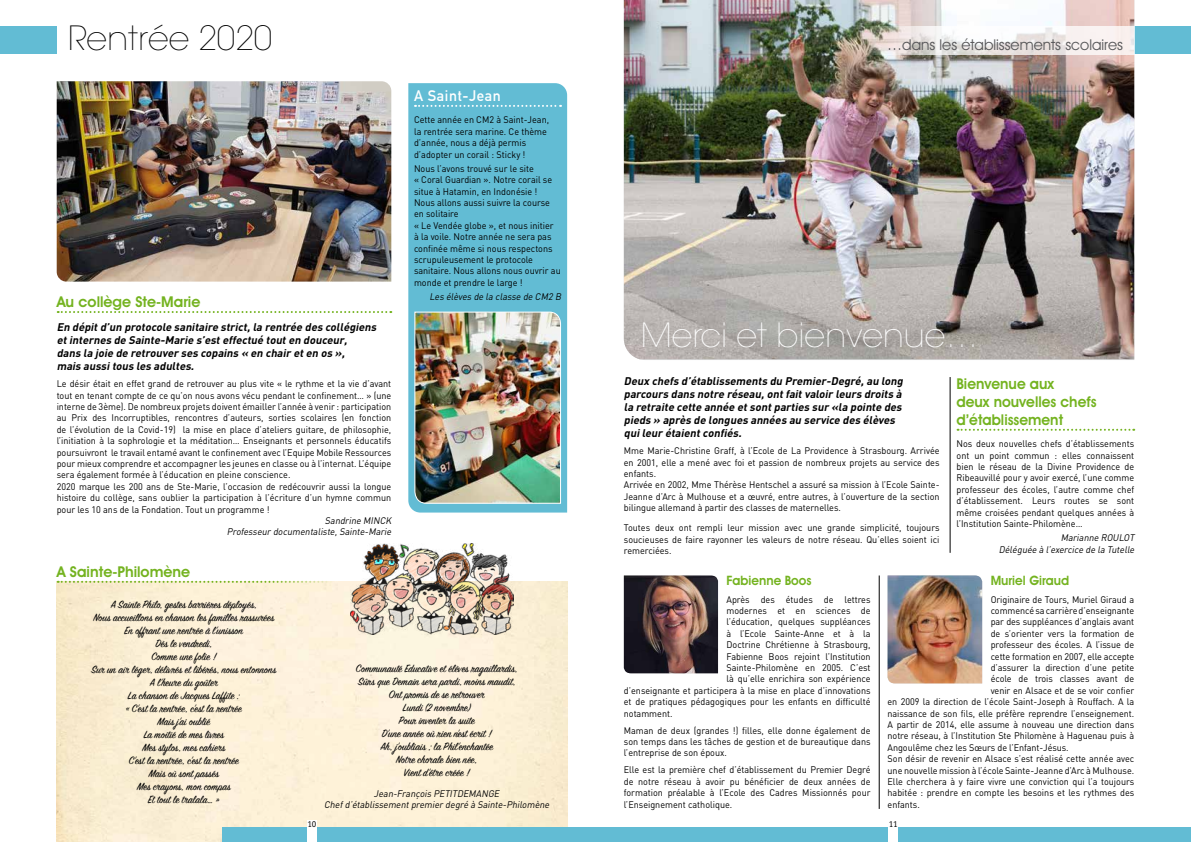
<style>
.page{position:relative;width:1191px;height:842px;background:#fff}
.page>*{position:absolute;margin:0;border:0;box-sizing:border-box;transform-origin:0 0}
.t1{font:200 33.2px "Avant Garde";color:#fff}
.t2{font:200 33.2px "Avant Garde";color:#000}
.t3{font:600 15px/18px "Avant Garde IT Cby BT";color:#74b320;scale:.96 1}
.t4{font:600 15px "Avant Garde IT Cby BT";color:#74b320}
.t5{font:15px "Avant Garde IT Cby BT";color:#58585a}
.t6{font:700 15px "DIN Alternate";letter-spacing:.04em;color:#fff}
.t7{font:600 13px "Avant Garde IT Cby BT";color:#74b320;scale:.96 1}
.t8{font:12px/13px "Sign Painter House Script";color:#000;text-align:center;scale:.95 1}
.t9{font:italic 700 11px/13px "DIN";color:#000}
.t10{font:9.5px/11.4px "DIN";color:#000;text-align:justify;scale:.95 1}
.t11{font:italic 9.5px/11.4px "DIN";color:#000;text-align:right;scale:.95 1}
.t12{font:9px "Officina Sans";color:#000}
</style>
<div class="page">
<img style="left:624px;top:0;width:510px;height:359px">
<img style="left:57px;top:581px;width:510px;height:261px">
<svg style="left:957px;top:429px;width:177px;height:2px"></svg>
<div style="left:223px;top:827px;width:968px;height:15px;background:#62bcd4"></div>
<div style="left:307px;top:821px;width:10px;height:21px;background:#fff"></div>
<div style="left:888px;top:820px;width:10px;height:22px;background:#fff"></div>
<div style="left:1134px;top:26px;width:57px;height:28px;background:#62bcd4"></div>
<div style="left:0;top:26px;width:57px;height:28px;background:#62bcd4"></div>
<img style="left:57px;top:81px;width:334px;height:201px">
<svg style="left:58px;top:311px;width:333px;height:2px"></svg>
<svg style="left:58px;top:581px;width:279px;height:2px"></svg>
<div style="left:408px;top:83px;width:159px;height:430px;background:#62bcd4"></div>
<svg style="left:415px;top:105px;width:146px;height:2px"></svg>
<img style="left:414px;top:312px;width:147px;height:192px">
<img style="left:351px;top:544px;width:162px;height:90px">
<img style="left:624px;top:575px;width:94px;height:98px">
<img style="left:887px;top:575px;width:95px;height:108px">
<hr style="left:879px;top:575px;width:1px;height:234px;background:#000">
<hr style="left:950px;top:377px;width:1px;height:176px;background:#000">
<svg style="left:855px;top:26px;width:279px;height:29px"></svg>
<h1 class="t2" style="left:68px;top:18px;width:206px">Rentrée 2020</h1>
<h2 class="t4" style="left:57px;top:292px;width:145px">Au collège Ste-Marie</h2>
<p class="t9" style="left:57px;top:320px;width:323px">En dépitd’un protocole sanitaire strict,la rentrée des collégiens etinternes de Sainte-Marie s’esteffectué touten douceur,<br>dans la joie de retrouver ses copains « en chair eten os »,<br>mais aussitous les adultes.</p>
<p class="t10" style="left:57px;top:378px;width:354px;text-align:left">Le désir était en effet grand de retrouver au plus vite « le rythme et la vie d’avant tout en tenant compte de ce qu’on nous avons vécu pendant le confinement… » (une interne de 3ème). De nombreux projets doivent émailler l’année à venir : participation au Prix des Incorruptibles, rencontres d’auteurs, sorties scolaires (en fonction de l’évolution de la Covid-19) la mise en place d’ateliers guitare, de philosophie, l’initiation à la sophrologie et la méditation… Enseignants et personnels éducatifs poursuivront le travail entamé avant le confinement avec l’Equipe Mobile Ressources pour mieux comprendre et accompagner les jeunes en classe ou à l’internat. L’équipe sera également formée à l’éducation en pleine conscience.<br>2020 marque les 200 ans de Ste-Marie, l’occasion de redécouvrir aussi la longue histoire du collège, sans oublier la participation à l’écriture d’un hymne commun pour les 10 ans de la Fondation. Tout un programme !</p>
<p class="t11" style="left:227px;top:515px;width:177px">Sandrine MINCK<br>Professeur documentaliste,Sainte-Marie</p>
<h2 class="t4" style="left:57px;top:562px;width:135px">A Sainte-Philomène</h2>
<h2 class="t6" style="left:414px;top:84px;width:88px">A Saint-Jean</h2>
<p class="t10" style="left:414px;top:114px;width:144px;text-align:left">Cette année en CM2 à Saint-Jean, la rentrée sera marine. Ce thème d’année, nous a déjà permis d’adopter un corail : Sticky !</p>
<p class="t10" style="left:414px;top:162px;width:156px;text-align:left">Nous l’avons trouvé sur le site<br>« Coral Guardian ». Notre corail se situe à Hatamin, en Indonésie !<br>Nous allons aussi suivre la course en solitaire<br>« Le Vendée globe », et nous initier<br>à la voile. Notre année ne sera pas confinée même si nous respectons scrupuleusement le protocole sanitaire. Nous allons nous ouvrir au monde et prendre le large !</p>
<p class="t11" style="left:429px;top:291px;width:142px">Les élèves de la classe de CM2 B</p>
<p class="t8" style="left:91px;top:599px;width:196px">A Sainte Philo, gestes barrières déployés,<br>Nous accueillons en chanson les familles rassurées<br>En offrant une rentrée à l’unisson<br>Dès le vendredi,<br>Comme une folie !<br>Sur un air léger, délivrés et libérés, nous entonnons<br>A l’heure du goûter<br>La chanson de Jacques Laffite :<br>« C'est la rentrée, c'est la rentrée<br>Mais j'ai oublié<br>La moitié de mes livres<br>Mes stylos, mes cahiers<br>C'est la rentrée, c'est la rentrée<br>Mais où sont passés<br>Mes crayons, mon compas<br>Et tout le tralala… »</p>
<p class="t8" style="left:356px;top:662px;width:172px">Communauté Educative et élèves ragaillardis,<br>Sûrs que Demain sera pardi, moins maudit,<br>Ont promis de se retrouver<br>Lundi (2 novembre)<br>Pour inventer la suite<br>D’une année où rien n’est écrit !<br>Ah, j’oubliais ; la Phil’enchantée<br>Notre chorale bien née,<br>Vient d’être créée !</p>
<p class="t11" style="left:324px;top:788px;width:241px;text-align:center">Jean-François PETITDEMANGE<br>Chefd’établissementpremier degré à Sainte-Philomène</p>
<h2 class="t5" style="left:887px;top:35px;width:237px">…dans les établissements scolaires</h2>
<h1 class="t1" style="left:641px;top:315px;width:339px">Merci et bienvenue…</h1>
<p class="t9" style="left:624px;top:374px;width:283px">Deux chefs d’établissements du Premier-Degré,au long parcours dans notre réseau,ontfaitvaloir leurs droits à la retraite cette année etsontparties sur «la pointe des pieds » après de longues années au service des élèves quileur étaientconfiés.</p>
<p class="t10" style="left:624px;top:445px;width:334px;text-align:left">Mme Marie-Christine Graff, à l’Ecole de La Providence à Strasbourg. Arrivée en 2001, elle a mené avec foi et passion de nombreux projets au service des enfants.<br>Arrivée en 2002, Mme Thérèse Hentschel a assuré sa mission à l’Ecole Sainte-Jeanne d’Arc à Mulhouse et a œuvré, entre autres, à l’ouverture de la section bilingue allemand à partir des classes de maternelles.</p>
<p class="t10" style="left:624px;top:522px;width:334px">Toutes deux ont rempli leur mission avec une grande simplicité, toujours soucieuses de faire rayonner les valeurs de notre réseau. Qu’elles soient ici remerciées.</p>
<h2 class="t3" style="left:956px;top:374px;width:147px">Bienvenue aux<br>deux nouvelles chefs d’établissement</h2>
<p class="t10" style="left:956px;top:438px;width:188px">Nos deux nouvelles chefs d’établissements ont un point commun : elles connaissent bien le réseau de la Divine Providence de Ribeauvillé pour y avoir exercé, l’une comme professeur des écoles, l’autre comme chef d’établissement. Leurs routes se sont même croisées pendant quelques années à l’Institution Sainte-Philomène…</p>
<p class="t11" style="left:998px;top:532px;width:146px">Marianne ROULOT<br>Déléguée à l’exercice de la Tutelle</p>
<h3 class="t7" style="left:726px;top:573px;width:90px">Fabienne Boos</h3>
<p class="t10" style="left:726px;top:593px;width:153px">Après des études de lettres</p>
<p class="t10" style="left:726px;top:605px;width:153px">modernes et en sciences de</p>
<p class="t10" style="left:726px;top:616px;width:153px">l’éducation, quelques suppléances</p>
<p class="t10" style="left:726px;top:627px;width:153px">à l’Ecole Sainte-Anne et à la</p>
<p class="t10" style="left:726px;top:639px;width:153px">Doctrine Chrétienne à Strasbourg,</p>
<p class="t10" style="left:726px;top:650px;width:153px">Fabienne Boos rejoint l’Institution</p>
<p class="t10" style="left:726px;top:662px;width:153px">Sainte-Philomène en 2005. C’est</p>
<p class="t10" style="left:726px;top:673px;width:153px">là qu’elle enrichira son expérience</p>
<p class="t10" style="left:624px;top:684px;width:261px">d’enseignante et participera à la mise en place d’innovations</p>
<p class="t10" style="left:624px;top:696px;width:261px">et de pratiques pédagogiques pour les enfants en difficulté</p>
<p class="t10" style="left:624px;top:707px;width:53px">notamment.</p>
<p class="t10" style="left:624px;top:724px;width:261px">Maman de deux (grandes !) filles, elle donne également de son temps dans les tâches de gestion et de bureautique dans l’entreprise de son époux.</p>
<p class="t10" style="left:624px;top:764px;width:261px">Elle est la première chef d’établissement du Premier Degré de notre réseau à avoir pu bénéficier de deux années de formation préalable à l’Ecole des Cadres Missionnés pour l’Enseignement catholique.</p>
<h3 class="t7" style="left:990px;top:573px;width:83px">Muriel Giraud</h3>
<p class="t10" style="left:990px;top:593px;width:153px">Originaire de Tours, Muriel Giraud a</p>
<p class="t10" style="left:990px;top:605px;width:153px">commencé sa carrière d’enseignante</p>
<p class="t10" style="left:990px;top:616px;width:153px">par des suppléances d’anglais avant</p>
<p class="t10" style="left:990px;top:627px;width:153px">de s’orienter vers la formation de</p>
<p class="t10" style="left:990px;top:639px;width:153px">professeur des écoles. A l’issue de</p>
<p class="t10" style="left:990px;top:650px;width:153px">cette formation en 2007, elle accepte</p>
<p class="t10" style="left:990px;top:662px;width:153px">d’assurer la direction d’une petite</p>
<p class="t10" style="left:990px;top:673px;width:153px">école de trois classes avant de</p>
<p class="t10" style="left:990px;top:684px;width:153px">venir en Alsace et de se voir confier</p>
<p class="t10" style="left:887px;top:696px;width:261px">en 2009 la direction de l’école Saint-Joseph à Rouffach. A la</p>
<p class="t10" style="left:887px;top:707px;width:261px">naissance de son fils, elle préfère reprendre l’enseignement.</p>
<p class="t10" style="left:887px;top:719px;width:261px">A partir de 2014, elle assume à nouveau une direction dans</p>
<p class="t10" style="left:887px;top:730px;width:261px">notre réseau, à l’Institution Ste Philomène à Haguenau puis à</p>
<p class="t10" style="left:887px;top:741px;width:192px">Angoulême chez les Sœurs de l’Enfant-Jésus.</p>
<p class="t10" style="left:887px;top:753px;width:261px">Son désir de revenir en Alsace s’est réalisé cette année avec</p>
<p class="t10" style="left:887px;top:764px;width:261px">une nouvelle mission à l’école Sainte-Jeanne d’Arc à Mulhouse.</p>
<p class="t10" style="left:887px;top:776px;width:261px">Elle cherchera à y faire vivre une conviction qui l’a toujours</p>
<p class="t10" style="left:887px;top:787px;width:261px">habitée : prendre en compte les besoins et les rythmes des</p>
<p class="t10" style="left:887px;top:798px;width:35px">enfants.</p>
<p class="t12" style="left:307px;top:819px;width:10px">10</p>
<p class="t12" style="left:888px;top:819px;width:10px">11</p>
</div>
